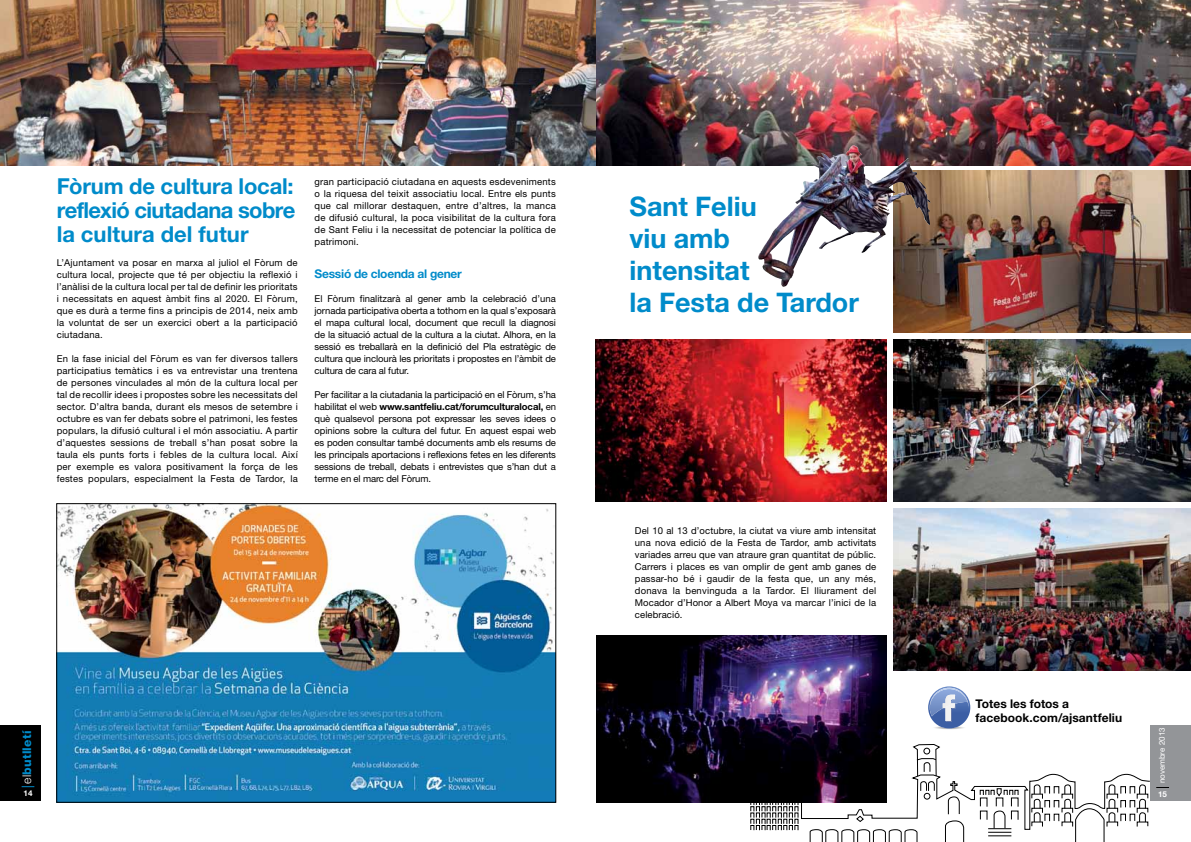
<style>
.page{position:relative;width:1191px;height:842px;background:#fff}
.page>*{position:absolute;margin:0;border:0;box-sizing:border-box;transform-origin:0 0}
.t1{font:700 27px/32px "Helvetica Neue LT Std";color:#008bca}
.t2{font:700 22px/24px "Helvetica Neue LT Std";letter-spacing:-.01em;color:#008bca;text-align:justify}
.t3{font:700 12px/14px "Helvetica Neue LT Std";letter-spacing:.005em;color:#000}
.t4{font:700 12px "Helvetica Neue LT Std";letter-spacing:-.02em;color:#008bca}
.t5{font:800 12px "Helvetica Neue LT Std";letter-spacing:.02em;color:#008bca}
.t6{font:9.5px/12px "Helvetica Neue LT Std";letter-spacing:.01em;color:#000;text-align:justify}
.t7{font:8px "Helvetica Neue LT Std";color:#fff}
.t8{font:700 8px "Helvetica Neue LT Std";color:#fff}
.s1{font-weight:700}
.s2{font-weight:300;color:#fff}
</style>
<div class="page">
<div style="left:0;top:725px;width:41px;height:76px;background:#000"></div>
<svg style="left:22px;top:786px;width:12px;height:1px"></svg>
<svg style="left:740px;top:744px;width:410px;height:98px"></svg>
<div style="left:1150px;top:725px;width:41px;height:76px;background:#939598"></div>
<svg style="left:1156px;top:787px;width:13px;height:1px"></svg>
<img style="left:58px;top:505px;width:496px;height:295px">
<div style="left:56px;top:503px;width:500px;height:299px;border:1px solid #000"></div>
<img style="left:0;top:0;width:1191px;height:165px">
<img style="left:893px;top:171px;width:298px;height:162px">
<img style="left:893px;top:339px;width:298px;height:162px">
<img style="left:595px;top:339px;width:292px;height:162px">
<img style="left:893px;top:508px;width:298px;height:162px">
<img style="left:596px;top:635px;width:291px;height:167px">
<img style="left:936px;top:728px;width:27px;height:1px">
<svg style="left:928px;top:686px;width:42px;height:42px"></svg>
<img style="left:929px;top:688px;width:39px;height:20px">
<img style="left:758px;top:149px;width:121px;height:138px">
<h2 class="t2" style="left:57px;top:173px;width:240px">Fòrum de cultura local: reflexió ciutadana sobre la cultura del futur</h2>
<p class="t6" style="left:57px;top:256px;width:242px">L’Ajuntament va posar en marxa al juliol el Fòrum de cultura local, projecte que té per objectiu la reflexió i l’anàlisi de la cultura local per tal de definir les prioritats i necessitats en aquest àmbit fins al 2020. El Fòrum, que es durà a terme fins a principis de 2014, neix amb la voluntat de ser un exercici obert a la participació ciutadana.</p>
<p class="t6" style="left:57px;top:352px;width:243px">En la fase inicial del Fòrum es van fer diversos tallers participatius temàtics i es va entrevistar una trentena de persones vinculades al món de la cultura local per tal de recollir idees i propostes sobre les necessitats del sector. D’altra banda, durant els mesos de setembre i octubre es van fer debats sobre el patrimoni, les festes populars, la difusió cultural i el món associatiu. A partir d’aquestes sessions de treball s’han posat sobre la taula els punts forts i febles de la cultura local. Així per exemple es valora positivament la força de les festes populars, especialment la Festa de Tardor, la</p>
<p class="t6" style="left:314px;top:175px;width:243px">gran participació ciutadana en aquests esdeveniments o la riquesa del teixit associatiu local. Entre els punts que cal millorar destaquen, entre d’altres, la manca de difusió cultural, la poca visibilitat de la cultura fora de Sant Feliu i la necessitat de potenciar la política de patrimoni.</p>
<p class="t4" style="left:314px;top:266px;width:149px">Sessió de cloenda al gener</p>
<p class="t6" style="left:314px;top:293px;width:243px">El Fòrum finalitzarà al gener amb la celebració d’una jornada participativa oberta a tothom en la qual s’exposarà el mapa cultural local, document que recull la diagnosi de la situació actual de la cultura a la ciutat. Alhora, en la sessió es treballarà en la definició del Pla estratègic de cultura que inclourà les prioritats i propostes en l’àmbit de cultura de cara al futur.</p>
<p class="t6" style="left:314px;top:389px;width:243px">Per facilitar a la ciutadania la participació en el Fòrum, s’ha habilitat el web <span class="s1">www.santfeliu.cat/forumculturalocal,</span> en què qualsevol persona pot expressar les seves idees o opinions sobre la cultura del futur. En aquest espai web es poden consultar també documents amb els resums de les principals aportacions i reflexions fetes en les diferents sessions de treball, debats i entrevistes que s’han dut a terme en el marc del Fòrum.</p>
<p class="t5" style="left:20px;top:784px;width:55px;rotate:-90deg"><span class="s2">el</span>butlletí</p>
<p class="t8" style="left:24px;top:788px;width:10px">14</p>
<h1 class="t1" style="left:629px;top:190px;width:231px">Sant Feliu<br>viu amb<br>intensitat<br>la Festa de Tardor</h1>
<p class="t6" style="left:635px;top:525px;width:243px">Del 10 al 13 d’octubre, la ciutat va viure amb intensitat una nova edició de la Festa de Tardor, amb activitats variades arreu que van atraure gran quantitat de públic.<br>Carrers i places es van omplir de gent amb ganes de passar-ho bé i gaudir de la festa que, un any més, donava la benvinguda a la Tardor. El lliurament del Mocador d’Honor a Albert Moya va marcar l’inici de la celebració.</p>
<p class="t3" style="left:975px;top:696px;width:148px">Totes les fotos a facebook.com/ajsantfeliu</p>
<p class="t7" style="left:1157px;top:783px;width:57px;rotate:-90deg">novembre 2013</p>
<p class="t8" style="left:1158px;top:789px;width:10px">15</p>
</div>
